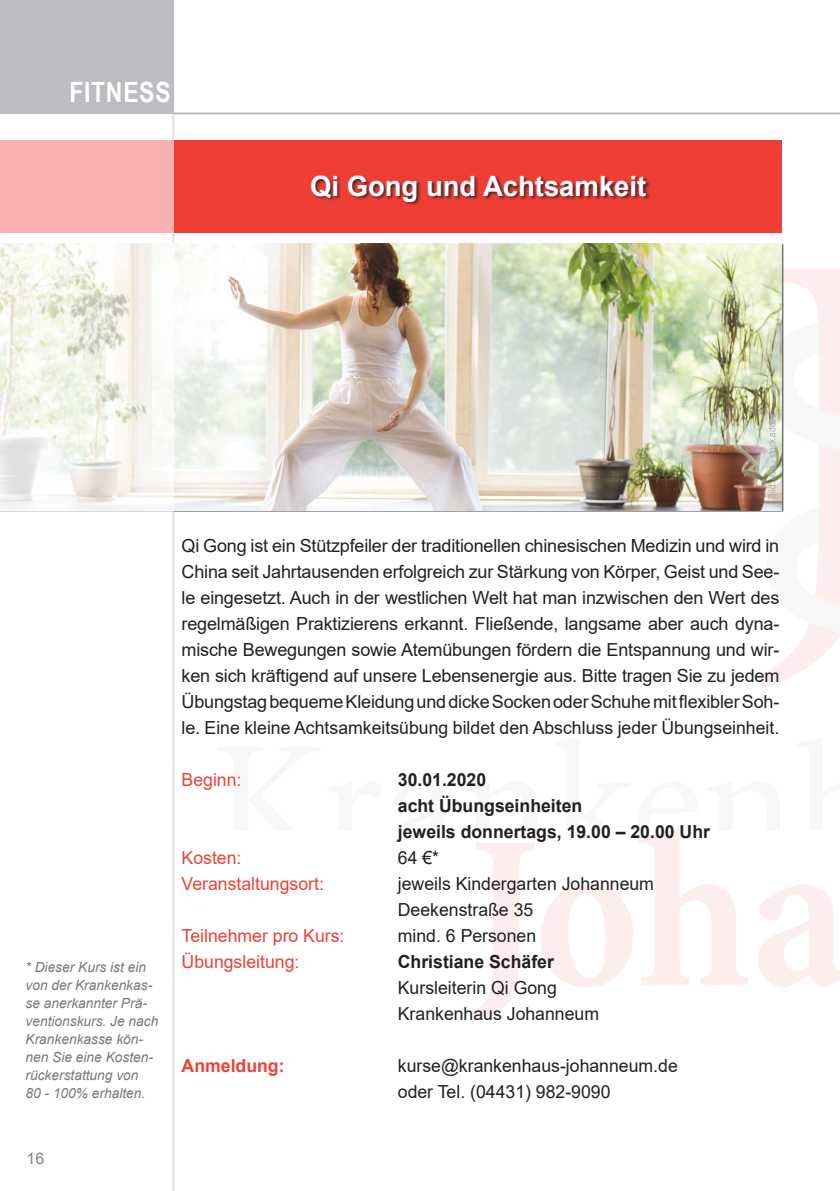
<style>
.page{position:relative;width:840px;height:1191px;background:#fff}
.page>*{position:absolute;margin:0;border:0;box-sizing:border-box;transform-origin:0 0}
.t1{font:700 28px "Arial";color:#fff}
.t2{font:700 28px "Arial Narrow";letter-spacing:.025em;color:#fff}
.t3{font:18px/26px "Arial";color:#231f20}
.t4{font:700 18px/26px "Arial";color:#231f20}
.t5{font:18px "Arial";color:#ee4135}
.t6{font:700 18px "Arial";color:#ee4135}
.t7{font:16px "Arial";color:#808285}
.t8{font:italic 14px/18px "Arial";color:#76787b}
.t9{font:10px "Arial Narrow";color:#a8a9ad}
</style>
<div class="page">
<svg style="left:758px;top:268px;width:81px;height:420px"></svg>
<svg style="left:470px;top:829px;width:369px;height:192px"></svg>
<div style="left:0;top:0;width:174px;height:113px;background:#bcbdc0"></div>
<hr style="left:0;top:112px;width:839px;height:2px;background:#bcbdc0">
<hr style="left:172px;top:0;width:2px;height:1191px;background:#bcbdc0">
<div style="left:0;top:140px;width:780px;height:92px;background:#ee3e35"></div>
<div style="left:310px;top:176px;width:340px;height:30px;background:#231f20;opacity:.75"></div>
<img style="left:173px;top:244px;width:608px;height:266px">
<svg style="left:0;top:114px;width:173px;height:1077px"></svg>
<h1 class="t2" style="left:69px;top:71px;width:103px">FITNESS</h1>
<h1 class="t1" style="left:310px;top:166px;width:337px">Qi Gong und Achtsamkeit</h1>
<p class="t8" style="left:26px;top:957px;width:134px">* Dieser Kurs ist ein von der Krankenkas&shy;se anerkannter Prä&shy;ventionskurs. Je nach<br>Krankenkasse kön&shy;nen Sie eine Kosten&shy;rückerstattung von<br>80 - 100% erhalten.</p>
<p class="t7" style="left:26px;top:1147px;width:19px">16</p>
<p class="t9" style="left:764px;top:498px;width:86px;rotate:-90deg">Bild: ulza - stock.adobe</p>
<p class="t3" style="left:181px;top:532px;width:599px;text-align:justify">Qi Gong ist ein Stützpfeiler der traditionellen chinesischen Medizin und wird in China seit Jahrtausenden erfolgreich zur Stärkung von Körper, Geist und See&shy;le eingesetzt. Auch in der westlichen Welt hat man inzwischen den Wert des regelmäßigen Praktizierens erkannt. Fließende, langsame aber auch dyna&shy;mische Bewegungen sowie Atemübungen fördern die Entspannung und wir&shy;ken sich kräftigend auf unsere Lebensenergie aus. Bitte tragen Sie zu jedem Übungstag bequeme Kleidung und dicke Socken oder Schuhe mit flexibler Soh&shy;le. Eine kleine Achtsamkeitsübung bildet den Abschluss jeder Übungseinheit.</p>
<p class="t5" style="left:181px;top:767px;width:61px">Beginn:</p>
<p class="t4" style="left:397px;top:767px;width:313px">30.01.2020<br>acht Übungseinheiten<br>jeweils donnertags, 19.00 – 20.00 Uhr</p>
<p class="t5" style="left:181px;top:845px;width:61px">Kosten:</p>
<p class="t3" style="left:397px;top:844px;width:43px">64 €*</p>
<p class="t5" style="left:181px;top:871px;width:144px">Veranstaltungsort:</p>
<p class="t3" style="left:397px;top:870px;width:257px">jeweils Kindergarten Johanneum<br>Deekenstraße 35</p>
<p class="t5" style="left:181px;top:923px;width:164px">Teilnehmer pro Kurs:</p>
<p class="t3" style="left:397px;top:922px;width:140px">mind. 6 Personen</p>
<p class="t5" style="left:181px;top:949px;width:119px">Übungsleitung:</p>
<p class="t4" style="left:397px;top:949px;width:157px">Christiane Schäfer</p>
<p class="t3" style="left:397px;top:974px;width:203px">Kursleiterin Qi Gong<br>Krankenhaus Johanneum</p>
<p class="t6" style="left:181px;top:1053px;width:104px">Anmeldung:</p>
<p class="t3" style="left:397px;top:1052px;width:281px">kurse@krankenhaus-johanneum.de oder Tel. (04431) 982-9090</p>
</div>
